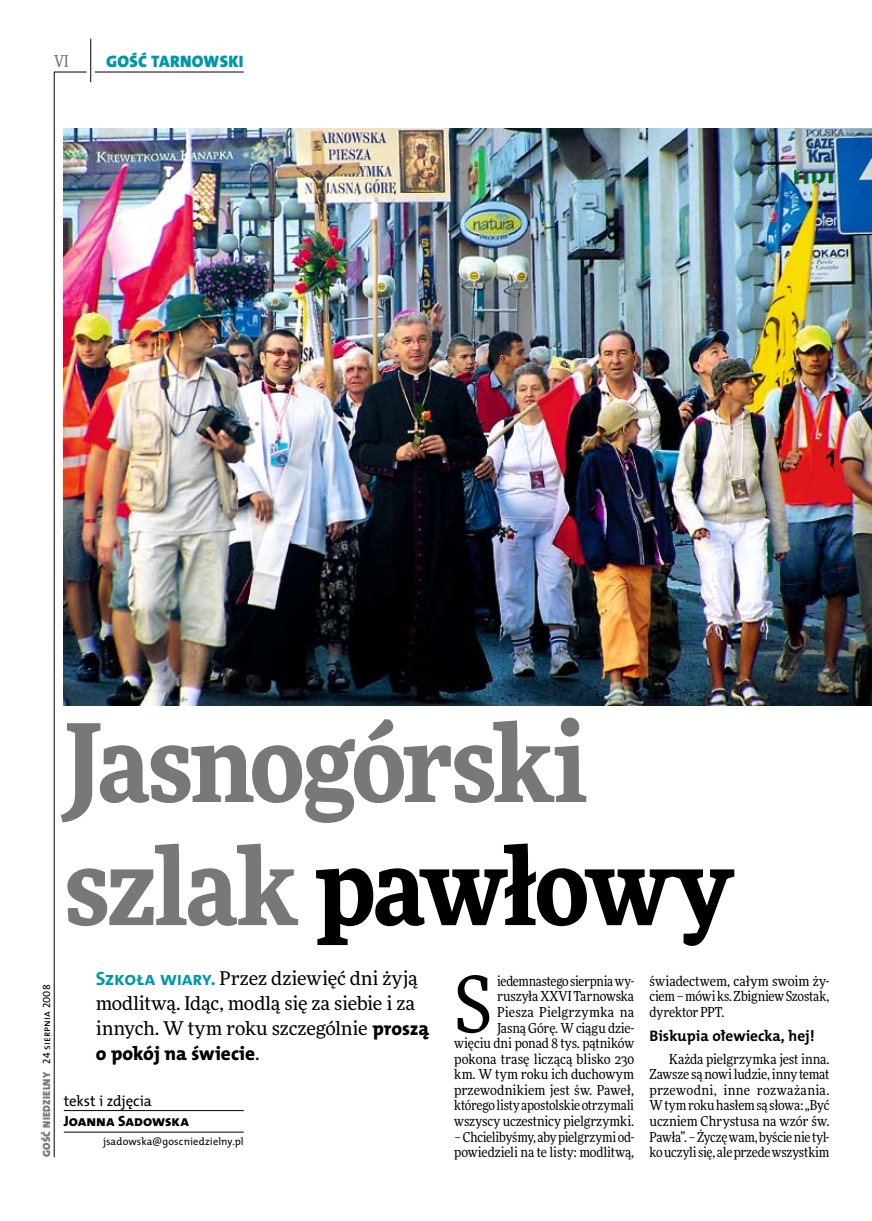
<style>
.page{position:relative;width:872px;height:1221px;background:#fff}
.page>*{position:absolute;margin:0;border:0;box-sizing:border-box;transform-origin:0 0}
.t1{font:900 108px/123px "Freeday Narrow";letter-spacing:-.025em;color:#787779}
.t2{font:78.15px "Freeday Narrow News";color:#000}
.t3{font:19.35px "The Mix HP8 Ex Bld";color:#000}
.t4{font:18.9px/24.9px "Freeday News";letter-spacing:-.01em;color:#000}
.t5{font:16.65px "The Mix HP9 Blk";letter-spacing:.02em;color:#0097aa}
.t6{font:500 16.5px "Freeday Narrow";color:#787779;scale:.9 1}
.t7{font:15.3px "The Mix HP7 Bld";color:#000}
.t8{font:14.85px "The Mix HP8 Ex Bld";color:#000}
.t9{font:14.85px "The Mix HP5 Plain";letter-spacing:-.015em;color:#000}
.t10{font:13.8px/15.6px "Freeday Narrow News";letter-spacing:-.01em;color:#000;text-align:justify}
.t11{font:10.5px "The Mix HP9 Blk";letter-spacing:.025em;color:#787779}
.t12{font:10.5px "The Mix HP5 Plain";letter-spacing:.015em;color:#000}
.s1{color:#000}
.s2{font-family:"The Mix HP7 Bld";font-size:19.35px;color:#0097aa}
.s3{font-family:"The Mix HP8 Ex Bld";font-size:19.35px}
.s4{font-family:"Freeday News";font-size:18.9px}
.s5{font-family:"The Mix HP5 Plain";color:#000}
</style>
<div class="page">
<hr style="left:54px;top:72px;width:1px;height:1085px;background:#000">
<hr style="left:90px;top:39px;width:1px;height:43px;background:#000">
<hr style="left:54px;top:72px;width:33px;height:1px;background:#000">
<hr style="left:95px;top:72px;width:149px;height:1px;background:#000">
<img style="left:64px;top:129px;width:808px;height:576px">
<hr style="left:64px;top:1110px;width:180px;height:1px;background:#000">
<hr style="left:64px;top:1131px;width:180px;height:1px;background:#000">
<p class="t6" style="left:54px;top:50px;width:17px">VI</p>
<p class="t5" style="left:106px;top:50px;width:139px">GOŚĆ TARNOWSKI</p>
<h1 class="t1" style="left:64px;top:698px;width:670px">Jasnogórski szlak <span class="s1">pawłowy</span></h1>
<h3 class="t4" style="left:96px;top:965px;width:335px"><span class="s2">Szkoła wiary.</span> Przez dziewięć dni żyją modlitwą. Idąc, modlą się za siebie i za innych. W tym roku szczególnie <span class="s3">proszą</span></h3>
<h3 class="t3" style="left:96px;top:1040px;width:165px">o pokój na świecie<span class="s4">.</span></h3>
<p class="t9" style="left:64px;top:1091px;width:90px">tekst i zdjęcia</p>
<p class="t8" style="left:64px;top:1111px;width:127px">Joanna Sadowska</p>
<p class="t12" style="left:103px;top:1134px;width:142px">jsadowska@goscniedzielny.pl</p>
<p class="t11" style="left:40px;top:1156px;width:174px;rotate:-90deg">GOŚĆ NIEDZIELNY <span class="s5">24 sierpnia 2008</span></p>
<h2 class="t2" style="left:454px;top:956px;width:40px">S</h2>
<p class="t10" style="left:454px;top:972px;width:181px;text-align:right">iedemnastego sierpnia wy&shy;ruszyła XXVI Tarnowska<br>Piesza Pielgrzymka na<br>Jasną Górę. W ciągu dzie-<br>więciu dni ponad 8 tys. pątników pokona trasę liczącą blisko 230 km. W tym roku ich duchowym przewodnikiem jest św. Paweł, którego listy apostolskie otrzymali wszyscy uczestnicy pielgrzymki.</p>
<p class="t10" style="left:454px;top:1128px;width:181px">– Chcielibyśmy, aby pielgrzymi od&shy;powiedzieli na te listy: modlitwą,</p>
<p class="t10" style="left:649px;top:972px;width:181px">świadectwem, całym swoim ży&shy;ciem – mówi ks. Zbigniew Szostak, dyrektor PPT.</p>
<p class="t7" style="left:649px;top:1025px;width:167px">Biskupia ołewiecka, hej!</p>
<p class="t10" style="left:649px;top:1050px;width:181px;text-indent:20px">Każda pielgrzymka jest inna.<br>Zawsze są nowi ludzie, inny temat przewodni, inne rozważania.<br>Wtym roku hasłem są słowa: „Być uczniem Chrystusa na wzór św.<br>Pawła”. – Życzę wam, byście nie tyl&shy;ko uczyli się, ale przede wszystkim</p>
</div>
